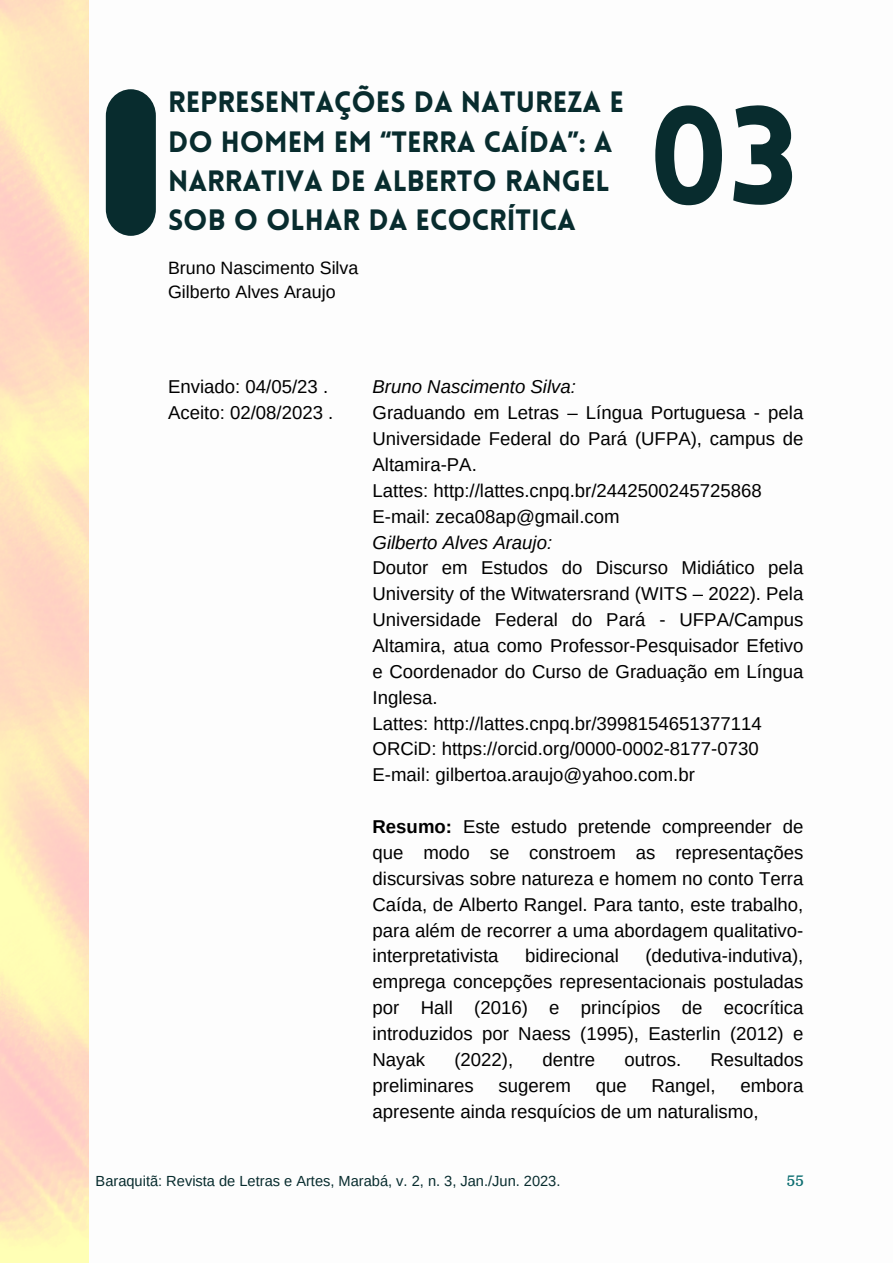
<style>
.page{position:relative;width:893px;height:1264px;background:#fff}
.page>*{position:absolute;margin:0;border:0;box-sizing:border-box;transform-origin:0 0}
.t1{font:900 135.75px "Lovelo";color:#082c2e}
.t2{font:900 28.8px/39.3px "Lovelo";color:#082c2e}
.t3{font:18.6px/25.8px "Arimo";color:#000;text-align:justify}
.t4{font:italic 18.6px "Arimo";color:#000}
.t5{font:17.85px "Arimo";color:#000}
.t6{font:14.55px "Arimo";color:#082c2e}
.t7{font:14.55px "Arbutus Slab";color:#0d6e71}
.s1{font-weight:700}
</style>
<div class="page">
<svg style="left:106px;top:89px;width:50px;height:147px"></svg>
<p class="t2" style="left:168px;top:85px;width:457px">REPRESENTAÇÕES DA NATUREZA E<br>DO HOMEM EM “TERRA CAÍDA”: A<br>NARRATIVA DE ALBERTO RANGEL<br>SOB O OLHAR DA ECOCRÍTICA</p>
<p class="t5" style="left:168px;top:257px;width:192px">Bruno Nascimento Silva</p>
<p class="t5" style="left:168px;top:282px;width:169px">Gilberto Alves Araujo</p>
<p class="t1" style="left:648px;top:102px;width:150px">03</p>
<p class="t3" style="left:168px;top:374px;width:161px">Enviado: 04/05/23 .</p>
<p class="t3" style="left:168px;top:400px;width:167px">Aceito: 02/08/2023 .</p>
<p class="t4" style="left:372px;top:376px;width:205px">Bruno Nascimento Silva:</p>
<p class="t3" style="left:372px;top:400px;width:432px">Graduando em Letras – Língua Portuguesa - pela Universidade Federal do Pará (UFPA), campus de Altamira-PA.</p>
<p class="t3" style="left:372px;top:477px;width:391px">Lattes: http://lattes.cnpq.br/2442500245725868</p>
<p class="t3" style="left:372px;top:503px;width:248px">E-mail: zeca08ap@gmail.com</p>
<p class="t4" style="left:372px;top:531px;width:181px">Gilberto Alves Araujo:</p>
<p class="t3" style="left:372px;top:555px;width:432px">Doutor em Estudos do Discurso Midiático pela University of the Witwatersrand (WITS – 2022). Pela Universidade Federal do Pará - UFPA/Campus Altamira, atua como Professor-Pesquisador Efetivo e Coordenador do Curso de Graduação em Língua Inglesa.</p>
<p class="t3" style="left:372px;top:710px;width:391px">Lattes: http://lattes.cnpq.br/3998154651377114</p>
<p class="t3" style="left:372px;top:736px;width:387px">ORCiD: https://orcid.org/0000-0002-8177-0730</p>
<p class="t3" style="left:372px;top:762px;width:324px">E-mail: gilbertoa.araujo@yahoo.com.br</p>
<p class="t3" style="left:372px;top:813px;width:432px"><span class="s1">Resumo:</span> Este estudo pretende compreender de que modo se constroem as representações discursivas sobre natureza e homem no conto Terra Caída, de Alberto Rangel. Para tanto, este trabalho, para além de recorrer a uma abordagem qualitativo&shy;interpretativista</p>
<p class="t3" style="left:372px;top:943px;width:432px;text-indent:273px">(dedutiva-indutiva), emprega concepções representacionais postuladas por Hall (2016) e princípios de ecocrítica introduzidos por Naess (1995), Easterlin (2012) e Nayak</p>
<p class="t3" style="left:525px;top:943px;width:95px">bidirecional</p>
<p class="t3" style="left:454px;top:1046px;width:60px">(2022),</p>
<p class="t3" style="left:542px;top:1046px;width:54px">dentre</p>
<p class="t3" style="left:624px;top:1046px;width:58px">outros.</p>
<p class="t3" style="left:710px;top:1046px;width:94px">Resultados</p>
<p class="t3" style="left:372px;top:1072px;width:103px">preliminares</p>
<p class="t3" style="left:498px;top:1072px;width:74px">sugerem</p>
<p class="t3" style="left:595px;top:1072px;width:32px">que</p>
<p class="t3" style="left:651px;top:1072px;width:65px">Rangel,</p>
<p class="t3" style="left:372px;top:1072px;width:432px;text-indent:368px">embora apresente ainda resquícios de um naturalismo,</p>
<p class="t6" style="left:96px;top:1173px;width:466px">Baraquitã: Revista de Letras e Artes, Marabá, v. 2, n. 3, Jan./Jun. 2023.</p>
<p class="t7" style="left:786px;top:1171px;width:19px">55</p>
</div>
